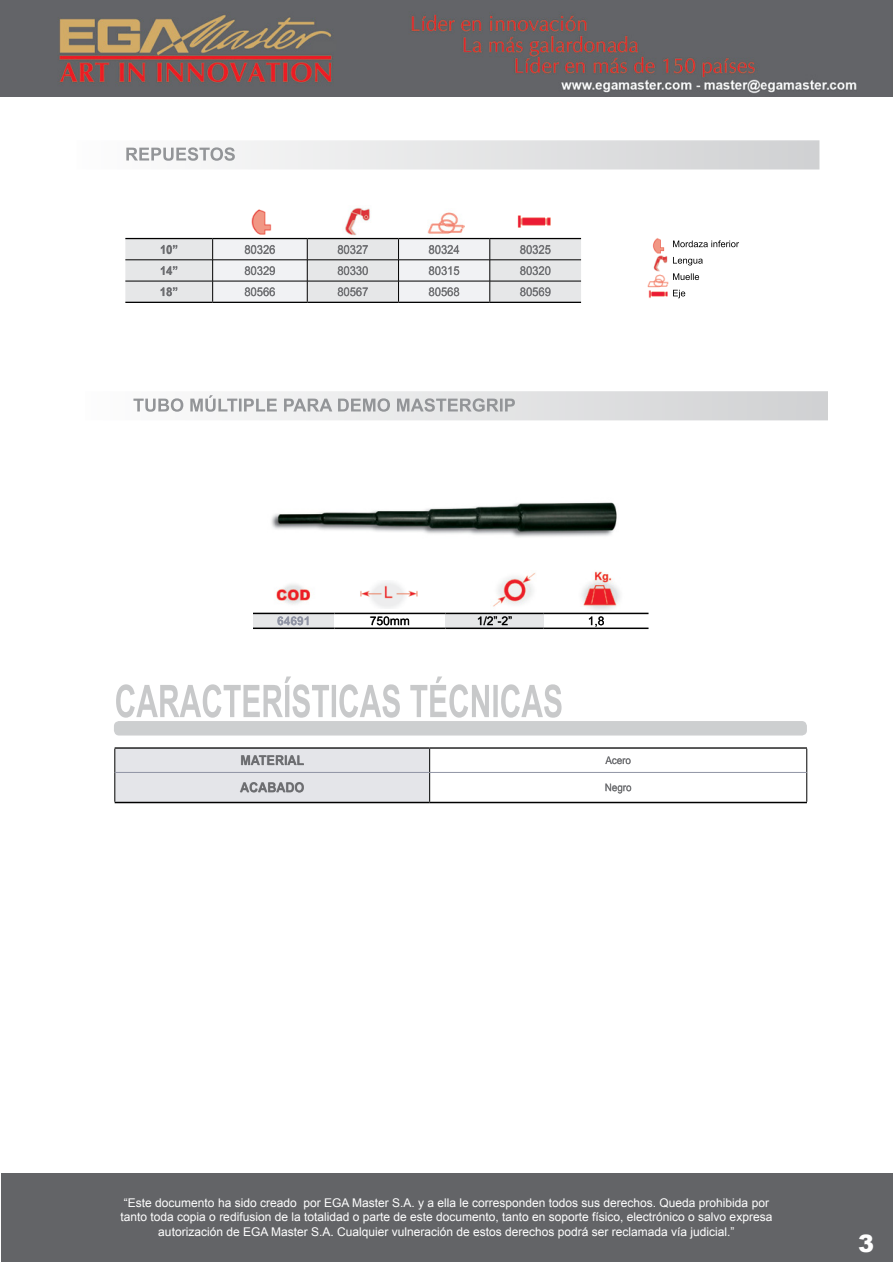
<style>
.page{position:relative;width:893px;height:1263px;background:#fff}
.page>*{position:absolute;margin:0;border:0;box-sizing:border-box;transform-origin:0 0}
.t1{font:900 24px "Arial";color:#fff}
.t2{font:700 13.5px "Arial";color:#6d6e71;scale:.93 1}
.t3{font:12px/14.4px "Arial";color:#fff;text-align:center}
.t4{font:12px "Arial";color:#6d6e71;scale:.93 1}
.t5{font:12px "Arial";color:#000}
.t6{font:700 12px "Arial";color:#6d6e71;scale:.93 1}
.t7{font:700 12px "Arial";color:#9094a4}
.t8{font:10.5px "Arial";color:#6d6e71;scale:.93 1}
</style>
<div class="page">
<div style="left:1px;top:1174px;width:891px;height:88px;background:#636467"></div>
<img style="left:0;top:0;width:893px;height:97px">
<div style="left:77px;top:140px;width:742px;height:29px;background:linear-gradient(to right,#fdfdfd,#d0d1d2);border:2px solid #a7a9ac"></div>
<img style="left:427px;top:212px;width:38px;height:26px">
<img style="left:251px;top:209px;width:21px;height:26px">
<img style="left:342px;top:207px;width:29px;height:31px">
<img style="left:517px;top:215px;width:34px;height:13px">
<hr style="left:125px;top:238px;width:88px;height:1px;background:#000">
<hr style="left:213px;top:238px;width:94px;height:1px;background:#000">
<hr style="left:307px;top:238px;width:92px;height:1px;background:#000">
<hr style="left:399px;top:238px;width:91px;height:1px;background:#000">
<hr style="left:490px;top:238px;width:91px;height:1px;background:#000">
<hr style="left:125px;top:302px;width:88px;height:1px;background:#000">
<hr style="left:213px;top:302px;width:94px;height:1px;background:#000">
<hr style="left:307px;top:302px;width:92px;height:1px;background:#000">
<hr style="left:399px;top:302px;width:91px;height:1px;background:#000">
<hr style="left:490px;top:302px;width:91px;height:1px;background:#000">
<svg style="left:125px;top:239px;width:456px;height:63px"></svg>
<img style="left:647px;top:274px;width:21px;height:14px">
<img style="left:652px;top:238px;width:13px;height:16px">
<img style="left:653px;top:255px;width:15px;height:17px">
<svg style="left:648px;top:290px;width:20px;height:8px"></svg>
<svg style="left:673px;top:290px;width:12px;height:8px"></svg>
<svg style="left:673px;top:273px;width:26px;height:7px"></svg>
<svg style="left:673px;top:257px;width:30px;height:8px"></svg>
<svg style="left:673px;top:240px;width:66px;height:7px"></svg>
<svg style="left:126px;top:147px;width:109px;height:14px"></svg>
<div style="left:85px;top:391px;width:743px;height:29px;background:linear-gradient(to right,#fdfdfd,#d0d1d2);border:2px solid #a7a9ac"></div>
<svg style="left:133px;top:395px;width:382px;height:17px"></svg>
<div style="left:253px;top:613px;width:81px;height:15px;background:#e6e7e8"></div>
<div style="left:445px;top:613px;width:99px;height:15px;background:#e6e7e8"></div>
<hr style="left:253px;top:613px;width:81px;height:1px;background:#000">
<hr style="left:334px;top:613px;width:111px;height:1px;background:#000">
<hr style="left:445px;top:613px;width:99px;height:1px;background:#000">
<hr style="left:544px;top:613px;width:104px;height:1px;background:#000">
<hr style="left:253px;top:627px;width:81px;height:2px;background:#000">
<hr style="left:334px;top:627px;width:111px;height:2px;background:#000">
<hr style="left:445px;top:627px;width:99px;height:2px;background:#000">
<hr style="left:544px;top:627px;width:104px;height:2px;background:#000">
<img style="left:581px;top:571px;width:39px;height:39px">
<img style="left:276px;top:584px;width:35px;height:21px">
<img style="left:360px;top:582px;width:58px;height:26px">
<img style="left:271px;top:502px;width:346px;height:35px">
<svg style="left:589px;top:617px;width:15px;height:10px"></svg>
<svg style="left:478px;top:616px;width:34px;height:9px"></svg>
<svg style="left:370px;top:617px;width:39px;height:8px"></svg>
<svg style="left:278px;top:617px;width:30px;height:8px"></svg>
<hr style="left:115px;top:747px;width:315px;height:2px;background:#000">
<hr style="left:430px;top:747px;width:377px;height:2px;background:#000">
<hr style="left:115px;top:802px;width:315px;height:1px;background:#000">
<hr style="left:430px;top:802px;width:377px;height:1px;background:#000">
<svg style="left:115px;top:748px;width:692px;height:54px"></svg>
<svg style="left:116px;top:676px;width:446px;height:42px"></svg>
<div style="left:115px;top:722px;width:691px;height:13px;background:#cdcfd0;border-radius:5px"></div>
<div style="left:114px;top:721px;width:693px;height:14px;border:2px solid #a7a9ac;border-radius:5px"></div>
<img style="left:493px;top:573px;width:43px;height:34px">
<p class="t6" style="left:160px;top:241px;width:21px">10”</p>
<p class="t4" style="left:244px;top:241px;width:35px">80326</p>
<p class="t4" style="left:337px;top:241px;width:35px">80327</p>
<p class="t4" style="left:429px;top:241px;width:35px">80324</p>
<p class="t4" style="left:520px;top:241px;width:35px">80325</p>
<p class="t6" style="left:160px;top:263px;width:21px">14”</p>
<p class="t4" style="left:244px;top:263px;width:35px">80329</p>
<p class="t4" style="left:337px;top:263px;width:35px">80330</p>
<p class="t4" style="left:429px;top:263px;width:35px">80315</p>
<p class="t4" style="left:520px;top:263px;width:35px">80320</p>
<p class="t6" style="left:160px;top:284px;width:21px">18”</p>
<p class="t4" style="left:244px;top:284px;width:35px">80566</p>
<p class="t4" style="left:337px;top:284px;width:35px">80567</p>
<p class="t4" style="left:429px;top:284px;width:35px">80568</p>
<p class="t4" style="left:520px;top:284px;width:35px">80569</p>
<p class="t7" style="left:277px;top:613px;width:35px">64691</p>
<p class="t5" style="left:370px;top:613px;width:42px">750mm</p>
<p class="t5" style="left:477px;top:613px;width:37px">1/2”-2”</p>
<p class="t5" style="left:588px;top:613px;width:18px">1,8</p>
<p class="t2" style="left:240px;top:751px;width:70px">MATERIAL</p>
<p class="t8" style="left:605px;top:753px;width:29px">Acero</p>
<p class="t2" style="left:240px;top:779px;width:70px">ACABADO</p>
<p class="t8" style="left:605px;top:781px;width:30px">Negro</p>
<p class="t3" style="left:121px;top:1196px;width:653px">“Este documento ha sido creado por EGA Master S.A. y a ella le corresponden todos sus derechos. Queda prohibida por tanto toda copia o redifusion de la totalidad o parte de este documento, tanto en soporte físico, electrónico o salvo expresa autorización de EGA Master S.A. Cualquier vulneración de estos derechos podrá ser reclamada vía judicial.”</p>
<h1 class="t1" style="left:858px;top:1226px;width:18px">3</h1>
</div>
